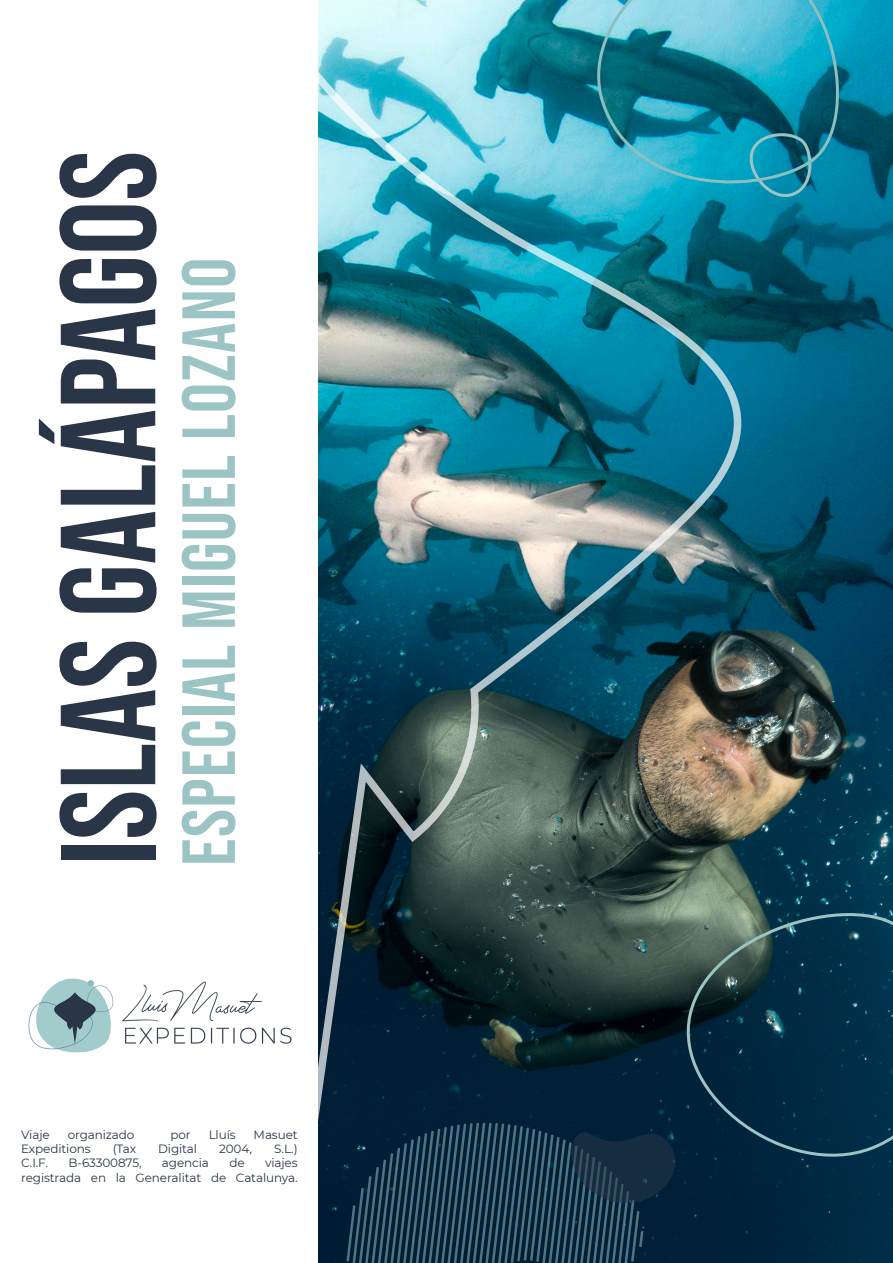
<style>
.page{position:relative;width:893px;height:1263px;background:#fff}
.page>*{position:absolute;margin:0;border:0;box-sizing:border-box;transform-origin:0 0}
.t1{font:135px "Bebas Neue";color:#2a3548}
.t2{font:75px "Bebas Neue";letter-spacing:.02em;color:#9cc4c4}
.t3{font:12px/14.4px "Montserrat";letter-spacing:-.01em;color:#2a3548;text-align:right}
</style>
<div class="page">
<img style="left:319px;top:0;width:574px;height:1263px">
<svg style="left:681px;top:907px;width:212px;height:273px;background:#083248"></svg>
<svg style="left:582px;top:0;width:265px;height:199px;background:#329eb5"></svg>
<svg style="left:346px;top:1135px;width:335px;height:128px;background:#19394c"></svg>
<img style="left:318px;top:58px;width:425px;height:1077px">
<img style="left:28px;top:978px;width:264px;height:75px">
<p class="t1" style="left:32px;top:866px;width:716px;rotate:-90deg">ISLAS GALÁPAGOS</p>
<p class="t2" style="left:166px;top:866px;width:609px;rotate:-90deg">Especial Miguel LOzano</p>
<p class="t3" style="left:21px;top:1127px;width:30px">Viaje</p>
<p class="t3" style="left:68px;top:1127px;width:68px">organizado</p>
<p class="t3" style="left:170px;top:1127px;width:22px">por</p>
<p class="t3" style="left:209px;top:1127px;width:28px">Lluís</p>
<p class="t3" style="left:254px;top:1127px;width:46px">Masuet</p>
<p class="t3" style="left:21px;top:1141px;width:71px">Expeditions</p>
<p class="t3" style="left:113px;top:1141px;width:25px">(Tax</p>
<p class="t3" style="left:158px;top:1141px;width:41px">Digital</p>
<p class="t3" style="left:219px;top:1141px;width:34px">2004,</p>
<p class="t3" style="left:274px;top:1141px;width:25px">S.L.)</p>
<p class="t3" style="left:21px;top:1155px;width:28px">C.I.F.</p>
<p class="t3" style="left:69px;top:1155px;width:75px">B-63300875,</p>
<p class="t3" style="left:162px;top:1155px;width:49px">agencia</p>
<p class="t3" style="left:229px;top:1155px;width:17px">de</p>
<p class="t3" style="left:21px;top:1155px;width:278px">viajes<br>registrada en la Generalitat de Catalunya.</p>
</div>
